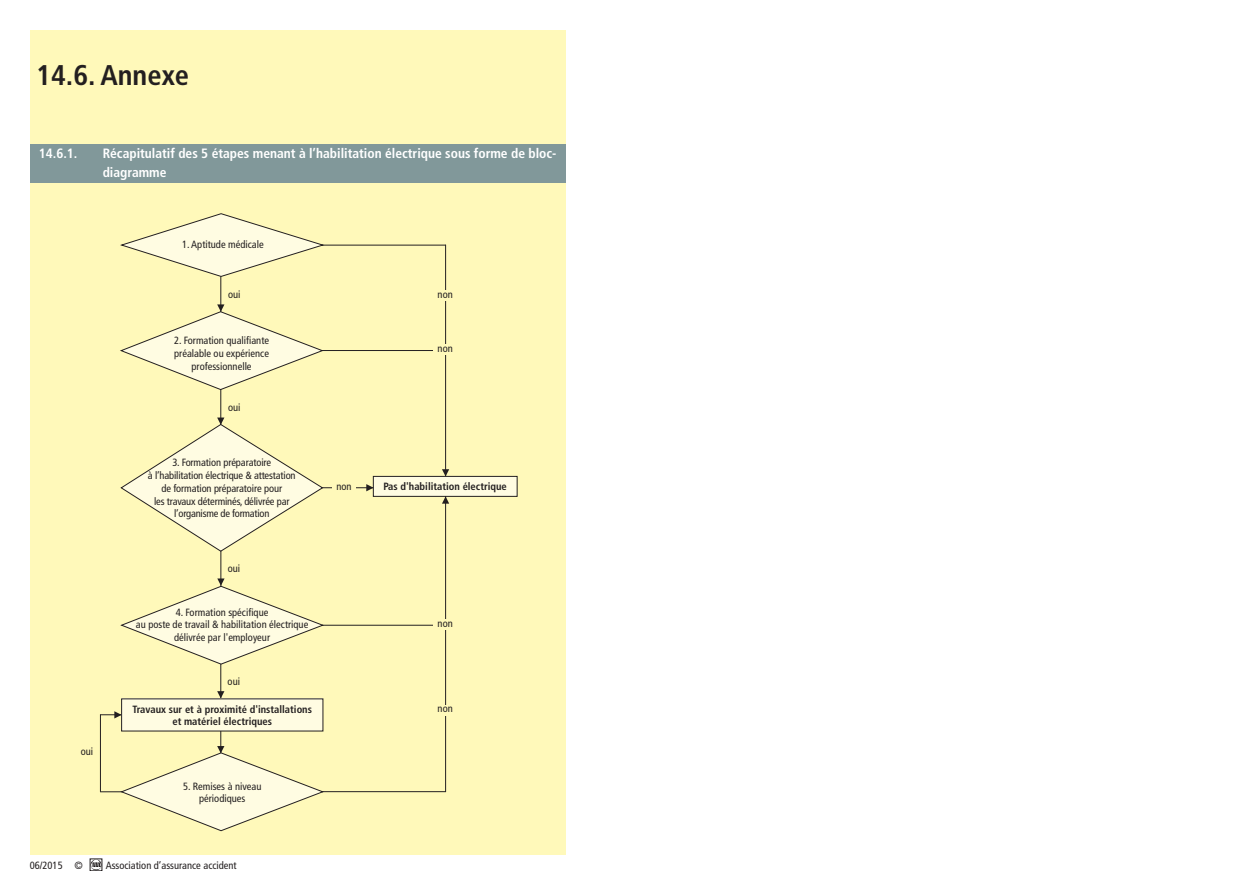
<style>
.page{position:relative;width:1259px;height:893px;background:#fff}
.page>*{position:absolute;margin:0;border:0;box-sizing:border-box;transform-origin:0 0}
.t1{font:700 condensed 28.5px "Frutiger";color:#231f20}
.t2{font:700 condensed 13.5px/19px "Frutiger";color:#fff}
.t3{font:condensed 10.5px "Frutiger";color:#231f20}
.t4{font:700 condensed 10.5px "Frutiger";color:#231f20}
.t5{font:condensed 10.5px "Frutiger";letter-spacing:-.02em;color:#231f20}
</style>
<div class="page">
<div style="left:90px;top:859px;width:12px;height:12px;border:1px solid #231f20"></div>
<svg style="left:90px;top:859px;width:12px;height:11px"></svg>
<div style="left:30px;top:30px;width:536px;height:825px;background:#fff9ba"></div>
<div style="left:30px;top:144px;width:536px;height:38px;background:#81989a"></div>
<hr style="left:320px;top:487px;width:125px;height:1px;background:#231f20">
<hr style="left:322px;top:245px;width:124px;height:1px;background:#231f20">
<hr style="left:445px;top:245px;width:1px;height:547px;background:#231f20">
<svg style="left:120px;top:213px;width:205px;height:64px"></svg>
<hr style="left:220px;top:663px;width:1px;height:36px;background:#231f20">
<hr style="left:220px;top:718px;width:1px;height:35px;background:#231f20">
<div style="left:373px;top:476px;width:144px;height:20px;background:#fffce2"></div>
<div style="left:373px;top:476px;width:144px;height:21px;border:1px solid #231f20"></div>
<hr style="left:100px;top:714px;width:1px;height:78px;background:#231f20">
<div style="left:122px;top:699px;width:201px;height:32px;background:#fffce2"></div>
<hr style="left:316px;top:791px;width:130px;height:1px;background:#231f20">
<div style="left:433px;top:290px;width:24px;height:11px;background:#fff9ba"></div>
<div style="left:332px;top:482px;width:24px;height:11px;background:#fff9ba"></div>
<div style="left:433px;top:705px;width:24px;height:10px;background:#fff9ba"></div>
<svg style="left:100px;top:711px;width:23px;height:7px"></svg>
<svg style="left:100px;top:746px;width:225px;height:85px"></svg>
<svg style="left:217px;top:691px;width:7px;height:7px"></svg>
<hr style="left:220px;top:551px;width:1px;height:36px;background:#231f20">
<svg style="left:120px;top:578px;width:205px;height:87px"></svg>
<svg style="left:442px;top:469px;width:7px;height:7px"></svg>
<svg style="left:442px;top:496px;width:7px;height:8px"></svg>
<hr style="left:220px;top:276px;width:1px;height:36px;background:#231f20">
<svg style="left:120px;top:304px;width:203px;height:86px"></svg>
<hr style="left:220px;top:389px;width:1px;height:36px;background:#231f20">
<svg style="left:120px;top:418px;width:204px;height:134px"></svg>
<hr style="left:322px;top:350px;width:124px;height:1px;background:#231f20">
<div style="left:433px;top:344px;width:24px;height:11px;background:#fff9ba"></div>
<svg style="left:366px;top:484px;width:7px;height:7px"></svg>
<hr style="left:322px;top:625px;width:124px;height:1px;background:#231f20">
<div style="left:433px;top:619px;width:24px;height:11px;background:#fff9ba"></div>
<p class="t1" style="left:36px;top:58px;width:154px">14.6. Annexe</p>
<p class="t2" style="left:39px;top:144px;width:40px">14.6.1.</p>
<p class="t2" style="left:103px;top:144px;width:455px">Récapitulatif des 5 étapes menant à l’habilitation électrique sous forme de bloc&shy;diagramme</p>
<p class="t3" style="left:182px;top:239px;width:83px">1. Aptitude médicale</p>
<p class="t3" style="left:228px;top:288px;width:14px">oui</p>
<p class="t3" style="left:174px;top:334px;width:97px">2. Formation qualifiante</p>
<p class="t3" style="left:174px;top:347px;width:96px">préalable ou expérience</p>
<p class="t3" style="left:192px;top:360px;width:62px">professionnelle</p>
<p class="t3" style="left:228px;top:401px;width:14px">oui</p>
<p class="t3" style="left:172px;top:457px;width:100px">3. Formation préparatoire</p>
<p class="t3" style="left:148px;top:469px;width:149px">à l’habilitation électrique &amp; attestation</p>
<p class="t3" style="left:161px;top:482px;width:122px">de formation préparatoire pour</p>
<p class="t3" style="left:154px;top:495px;width:137px">les travaux déterminés, délivrée par</p>
<p class="t5" style="left:174px;top:508px;width:97px">l’organisme de formation</p>
<p class="t3" style="left:228px;top:563px;width:14px">oui</p>
<p class="t3" style="left:176px;top:606px;width:94px">4. Formation spécifique</p>
<p class="t3" style="left:136px;top:619px;width:174px">au poste de travail &amp; habilitation électrique</p>
<p class="t3" style="left:174px;top:631px;width:97px">délivrée par l'employeur</p>
<p class="t3" style="left:228px;top:675px;width:14px">oui</p>
<p class="t3" style="left:81px;top:745px;width:14px">oui</p>
<p class="t4" style="left:132px;top:703px;width:181px">Travaux sur et à proximité d'installations</p>
<p class="t4" style="left:172px;top:715px;width:101px">et matériel électriques</p>
<p class="t3" style="left:183px;top:780px;width:80px">5. Remises à niveau</p>
<p class="t3" style="left:199px;top:793px;width:48px">périodiques</p>
<p class="t3" style="left:30px;top:859px;width:34px">06/2015</p>
<p class="t3" style="left:74px;top:859px;width:10px">©</p>
<p class="t3" style="left:106px;top:859px;width:133px">Association d’assurance accident</p>
<p class="t3" style="left:336px;top:480px;width:17px">non</p>
<p class="t3" style="left:437px;top:288px;width:17px">non</p>
<p class="t3" style="left:437px;top:342px;width:17px">non</p>
<p class="t4" style="left:383px;top:480px;width:125px">Pas d'habilitation électrique</p>
<p class="t3" style="left:437px;top:617px;width:17px">non</p>
<p class="t3" style="left:437px;top:703px;width:17px">non</p>
</div>
